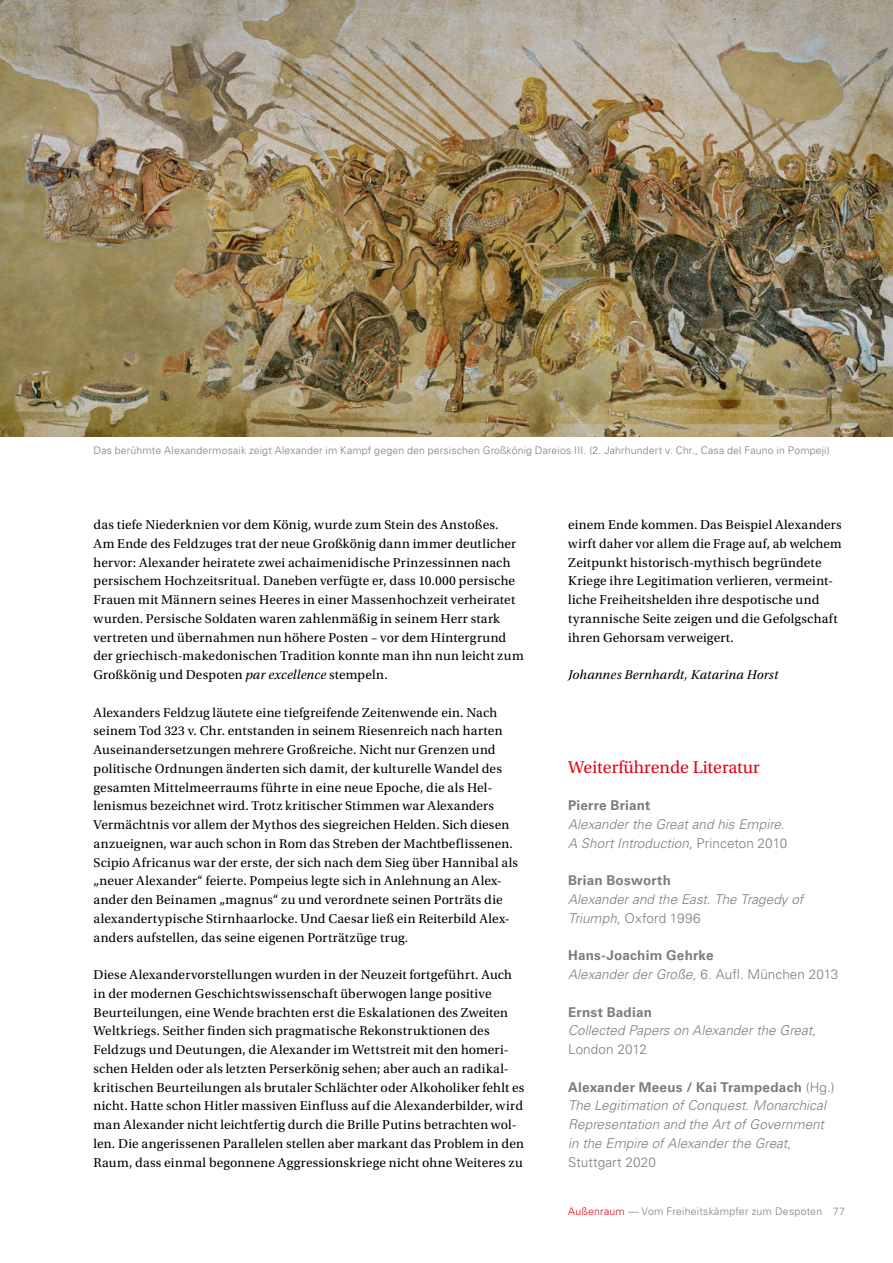
<style>
.page{position:relative;width:893px;height:1263px;background:#fff}
.page>*{position:absolute;margin:0;border:0;box-sizing:border-box;transform-origin:0 0}
.Seite_S_H3{font:18px "Utopia Std";color:#e40316}
.Seite_S_copy{font:13.5px/18.8px "Utopia Std";letter-spacing:.01em;color:#000}
.Infokasten_Info_-_copy{font:italic 300 13.5px/18.8px "Univers LT Std";letter-spacing:.005em;color:#7b7d7d}
.Infokasten_Info_H3{font:700 13.5px "Univers LT Std";letter-spacing:.015em;color:#7b7d7d}
.Infokasten_Info_-_copy-2{font:300 13.5px "Univers LT Std";letter-spacing:.005em;color:#7b7d7d}
.Seite_S_Autor{font:italic 13.5px "Utopia Std";letter-spacing:.005em;color:#000}
.t1{font:300 10.5px "Univers LT Std";letter-spacing:.015em;color:#7b7d7d}
.s1{font-style:italic}
.s2{font-style:normal}
.s3{font-weight:300}
.s4{color:#e40316}
</style>
<div class="page">
<img style="left:0;top:0;width:893px;height:436px">
<p class="t1" style="left:94px;top:444px;width:738px">Das berühmte Alexandermosaik zeigt Alexander im Kampf gegen den persischen Großkönig Dareios III. (2. Jahrhundert v. Chr., Casa del Fauno in Pompeji)</p>
<p class="Seite_S_copy" style="left:94px;top:516px;width:432px">das tiefe Niederknien vor dem König, wurde zum Stein des Anstoßes.<br>Am Ende des Feldzuges trat der neue Großkönig dann immer deutlicher hervor: Alexander heiratete zwei achaimenidische Prinzessinnen nach persischem Hochzeitsritual. Daneben verfügte er, dass 10.000 persische Frauen mit Männern seines Heeres in einer Massenhochzeit verheiratet wurden. Persische Soldaten waren zahlenmäßig in seinem Herr stark vertreten und übernahmen nun höhere Posten – vor dem Hintergrund der griechisch-makedonischen Tradition konnte man ihn nun leicht zum Großkönig und Despoten <span class="s1">par excellence</span> stempeln.</p>
<p class="Seite_S_copy" style="left:94px;top:703px;width:426px">Alexanders Feldzug läutete eine tiefgreifende Zeitenwende ein. Nach seinem Tod 323 v. Chr. entstanden in seinem Riesenreich nach harten Auseinandersetzungen mehrere Großreiche. Nicht nur Grenzen und politische Ordnungen änderten sich damit, der kulturelle Wandel des gesamten Mittelmeerraums führte in eine neue Epoche, die als Hel&shy;lenismus bezeichnet wird. Trotz kritischer Stimmen war Alexanders Vermächtnis vor allem der Mythos des siegreichen Helden. Sich diesen anzueignen, war auch schon in Rom das Streben der Machtbeflissenen.<br>Scipio Africanus war der erste, der sich nach dem Sieg über Hannibal als „neuer Alexander“ feierte. Pompeius legte sich in Anlehnung an Alex&shy;ander den Beinamen „magnus“ zu und verordnete seinen Porträts die alexandertypische Stirnhaarlocke. Und Caesar ließ ein Reiterbild Alex&shy;anders aufstellen, das seine eigenen Porträtzüge trug.</p>
<p class="Seite_S_copy" style="left:94px;top:966px;width:432px">Diese Alexandervorstellungen wurden in der Neuzeit fortgeführt. Auch in der modernen Geschichtswissenschaft überwogen lange positive Beurteilungen, eine Wende brachten erst die Eskalationen des Zweiten Weltkriegs. Seither finden sich pragmatische Rekonstruktionen des Feldzugs und Deutungen, die Alexander im Wettstreit mit den homeri&shy;schen Helden oder als letzten Perserkönig sehen; aber auch an radikal&shy;kritischen Beurteilungen als brutaler Schlächter oder Alkoholiker fehlt es nicht. Hatte schon Hitler massiven Einfluss auf die Alexanderbilder, wird man Alexander nicht leichtfertig durch die Brille Putins betrachten wol&shy;len. Die angerissenen Parallelen stellen aber markant das Problem in den Raum, dass einmal begonnene Aggressionskriege nicht ohne Weiteres zu</p>
<p class="Seite_S_copy" style="left:568px;top:516px;width:275px">einem Ende kommen. Das Beispiel Alexanders wirft daher vor allem die Frage auf, ab welchem Zeitpunkt historisch-mythisch begründete Kriege ihre Legitimation verlieren, vermeint&shy;liche Freiheitshelden ihre despotische und tyrannische Seite zeigen und die Gefolgschaft ihren Gehorsam verweigert.</p>
<p class="Seite_S_Autor" style="left:568px;top:667px;width:212px">Johannes Bernhardt, Katarina Horst</p>
<h2 class="Seite_S_H3" style="left:568px;top:757px;width:193px">Weiterführende Literatur</h2>
<h3 class="Infokasten_Info_H3" style="left:568px;top:798px;width:84px">Pierre Briant</h3>
<p class="Infokasten_Info_-_copy" style="left:568px;top:815px;width:221px">Alexander the Great and his Empire.<br>A Short Introduction<span class="s2">, Princeton 2010</span></p>
<h3 class="Infokasten_Info_H3" style="left:568px;top:873px;width:104px">Brian Bosworth</h3>
<p class="Infokasten_Info_-_copy" style="left:568px;top:890px;width:237px">Alexander and the East. The Tragedy of<br>Triumph<span class="s2">, Oxford 1996</span></p>
<h3 class="Infokasten_Info_H3" style="left:568px;top:948px;width:147px">Hans-Joachim Gehrke</h3>
<p class="Infokasten_Info_-_copy-2" style="left:568px;top:966px;width:272px"><span class="s1">Alexander der Große</span>, 6. Aufl. München 2013</p>
<h3 class="Infokasten_Info_H3" style="left:568px;top:1004px;width:85px">Ernst Badian</h3>
<p class="Infokasten_Info_-_copy" style="left:568px;top:1021px;width:249px">Collected Papers on Alexander the Great<span class="s2">,<br>London 2012</span></p>
<h3 class="Infokasten_Info_H3" style="left:568px;top:1079px;width:268px">Alexander Meeus / Kai Trampedach <span class="s3">(Hg.)</span></h3>
<p class="Infokasten_Info_-_copy" style="left:568px;top:1096px;width:259px">The Legitimation of Conquest. Monarchical Representation and the Art of Government in the Empire of Alexander the Great<span class="s2">, Stuttgart 2020</span></p>
<p class="t1" style="left:568px;top:1205px;width:278px"><span class="s4">Außenraum</span> — Vom Freiheitskämpfer zum Despoten 77</p>
</div>
